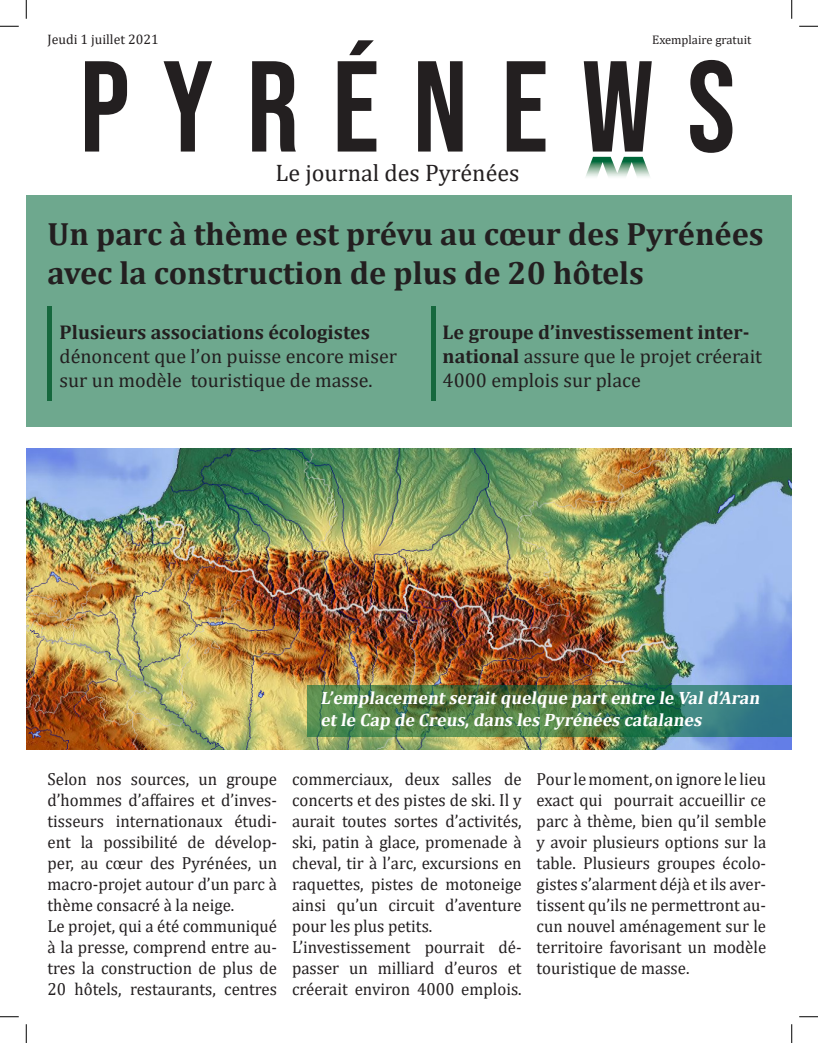
<style>
.page{position:relative;width:818px;height:1043px;background:#fff}
.page>*{position:absolute;margin:0;border:0;box-sizing:border-box;transform-origin:0 0}
.t1{font:129px "Bebas Neue";letter-spacing:.26em;color:#231f20}
.t2{font:700 32.38px/38.8px "Cambria";color:#231f20}
.t3{font:24px "Cambria";color:#231f20}
.t4{font:20px/24px "Cambria";color:#231f20}
.t5{font:700 17.88px/21.5px "Cambria";color:#fff}
.t6{font:17.5px/21px "Cambria";color:#231f20;text-align:justify;scale:.96 1}
.t7{font:13.75px "Cambria";color:#231f20}
.t8{font:12.5px "Cambria";color:#231f20}
.s1{font-weight:700}
</style>
<div class="page">
<img style="left:26px;top:449px;width:765px;height:300px">
<div style="left:26px;top:195px;width:765px;height:231px;background:#6ea88e"></div>
<hr style="left:48px;top:306px;width:4px;height:95px;background:#15683d">
<svg style="left:307px;top:685px;width:484px;height:51px;background:#467c53"></svg>
<div style="left:431px;top:306px;width:5px;height:95px;background:#15683d"></div>
<svg style="left:586px;top:157px;width:64px;height:20px"></svg>
<svg style="left:0;top:25px;width:19px;height:2px"></svg>
<svg style="left:799px;top:25px;width:19px;height:2px"></svg>
<svg style="left:0;top:1016px;width:19px;height:1px"></svg>
<svg style="left:799px;top:1016px;width:19px;height:1px"></svg>
<svg style="left:25px;top:0;width:2px;height:19px"></svg>
<svg style="left:25px;top:1024px;width:2px;height:18px"></svg>
<svg style="left:791px;top:0;width:1px;height:19px"></svg>
<svg style="left:791px;top:1024px;width:1px;height:18px"></svg>
<p class="t7" style="left:48px;top:32px;width:113px">Jeudi 1 juillet 2021</p>
<p class="t8" style="left:652px;top:33px;width:101px">Exemplaire gratuit</p>
<p class="t1" style="left:80px;top:34px;width:657px">PYRÉNEWS</p>
<p class="t3" style="left:275px;top:158px;width:245px">Le journal des Pyrénées</p>
<p class="t2" style="left:48px;top:213px;width:717px">Un parc à thème est prévu au cœur des Pyrénées avec la construction de plus de 20 hôtels</p>
<p class="t4" style="left:60px;top:320px;width:339px"><span class="s1">Plusieurs associations écologistes </span>dénoncent que l’on puisse encore miser sur un modèle touristique de masse.</p>
<p class="t4" style="left:442px;top:320px;width:321px"><span class="s1">Le groupe d’investissement inter&shy;national</span> assure que le projet créerait<br>4000 emplois sur place</p>
<p class="t5" style="left:320px;top:686px;width:444px">L’emplacement serait quelque part entre le Vald’Aran et le Cap de Creus,dans les Pyrénées catalanes</p>
<p class="t6" style="left:48px;top:768px;width:240px">Selon nos sources, un groupe d’hommes d’affaires et d’inves&shy;tisseurs internationaux étudi&shy;ent la possibilité de dévelop&shy;per, au cœur des Pyrénées, un macro-projet autour d’un parc à thème consacré à la neige.</p>
<p class="t6" style="left:48px;top:915px;width:240px">Le projet, qui a été communiqué à la presse, comprend entre au&shy;tres la construction de plus de 20 hôtels, restaurants, centres</p>
<p class="t6" style="left:292px;top:768px;width:241px">commerciaux, deux salles de concerts et des pistes de ski. Il y aurait toutes sortes d’activités, ski, patin à glace, promenade à cheval, tir à l’arc, excursions en raquettes, pistes de motoneige ainsi qu’un circuit d’aventure pour les plus petits.</p>
<p class="t6" style="left:292px;top:936px;width:241px">L’investissement pourrait dé&shy;passer un milliard d’euros et créerait environ 4000 emplois.</p>
<p class="t6" style="left:536px;top:768px;width:241px">Pour le moment, on ignore le lieu exact qui pourrait accueillir ce parc à thème, bien qu’il semble y avoir plusieurs options sur la table. Plusieurs groupes écolo&shy;gistes s’alarment déjà et ils aver&shy;tissent qu’ils ne permettront au&shy;cun nouvel aménagement sur le territoire favorisant un modèle touristique de masse.</p>
</div>
